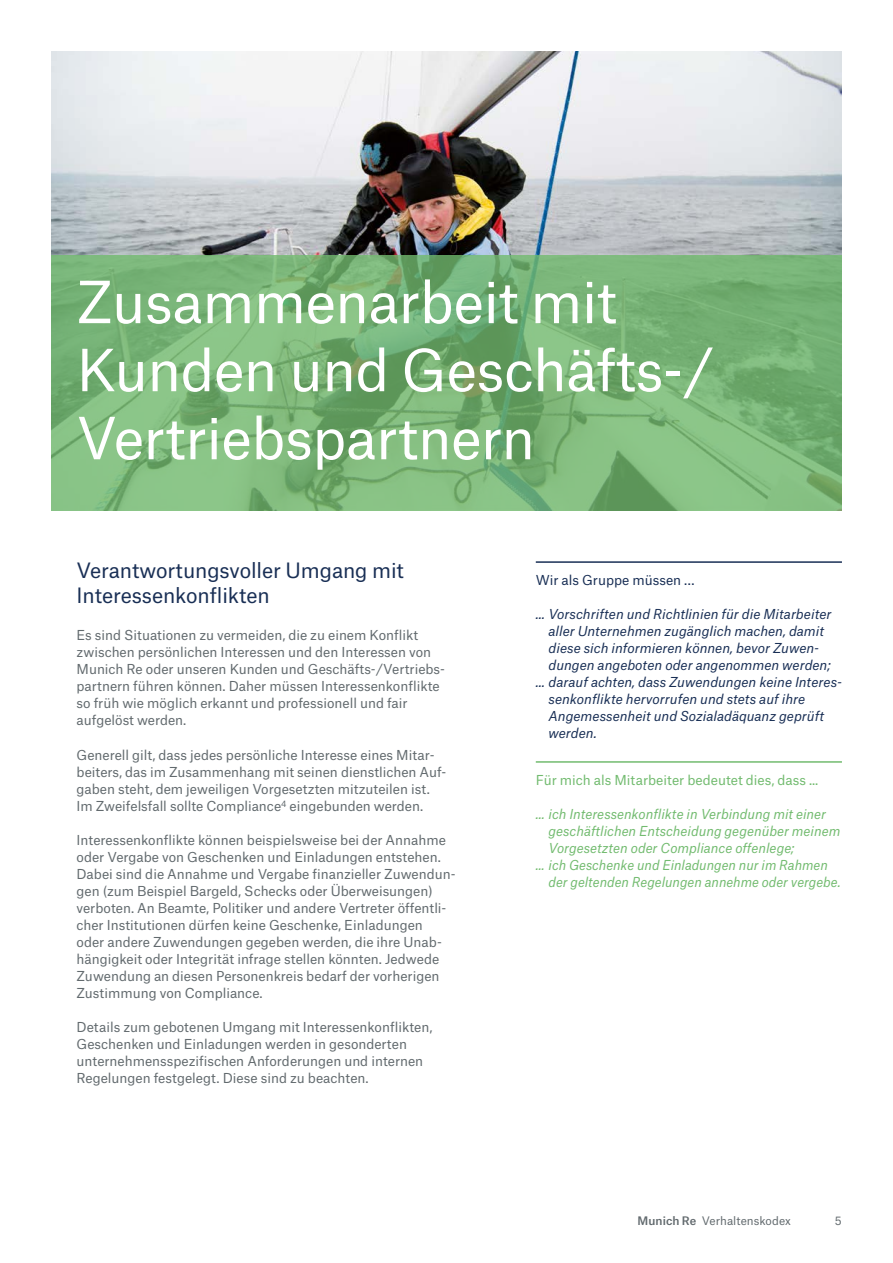
<style>
.page{position:relative;width:893px;height:1263px;background:#fff}
.page>*{position:absolute;margin:0;border:0;box-sizing:border-box;transform-origin:0 0}
.t1{font:55.5px/68.1px "Munich Re";letter-spacing:-.01em;color:#fff}
.t2{font:20.25px/25.5px "Munich Re";letter-spacing:-.005em;color:#192f55}
.t3{font:13.2px/17px "Munich Re";color:#626a6e}
.t4{font:italic 13.2px "Munich Re";color:#192f55}
.t5{font:italic 13.2px "Munich Re";color:#72bb6f}
.t6{font:italic 13.2px "Munich Re";color:#72bb6f;scale:.96 1}
.t7{font:13.2px "Munich Re";color:#72bb6f}
.t8{font:13.2px "Munich Re";color:#192f55}
.t9{font:11.25px "Munich Re";letter-spacing:.005em;color:#626a6e}
.s1{font-weight:500}
</style>
<div class="page">
<img style="left:51px;top:51px;width:791px;height:204px">
<svg style="left:51px;top:255px;width:791px;height:255px;background:#7ab478"></svg>
<hr style="left:536px;top:561px;width:306px;height:2px;background:#192f55">
<hr style="left:536px;top:761px;width:306px;height:2px;background:#72bb6f">
<h1 class="t1" style="left:77px;top:262px;width:639px">Zusammenarbeit mit<br>Kunden und Geschäfts-/<br>Vertriebspartnern</h1>
<h2 class="t2" style="left:77px;top:555px;width:329px">Verantwortungsvoller Umgang mit<br>Interessenkonflikten</h2>
<p class="t3" style="left:77px;top:625px;width:370px">Es sind Situationen zu vermeiden, die zu einem Konflikt zwischen persönlichen Interessen und den Interessen von Munich Re oder unseren Kunden und Geschäfts-/Vertriebs&shy;partnern führen können. Daher müssen Interessenkonflikte so früh wie möglich erkannt und professionell und fair aufgelöst werden.</p>
<p class="t3" style="left:77px;top:745px;width:371px">Generell gilt, dass jedes persönliche Interesse eines Mitar&shy;beiters, das im Zusammenhang mit seinen dienstlichen Auf&shy;gaben steht, dem jeweiligen Vorgesetzten mitzuteilen ist.<br>Im Zweifelsfall sollte Compliance<sup>4</sup> eingebunden werden.</p>
<p class="t3" style="left:77px;top:830px;width:380px">Interessenkonflikte können beispielsweise bei der Annahme oder Vergabe von Geschenken und Einladungen entstehen.<br>Dabei sind die Annahme und Vergabe finanzieller Zuwendun&shy;gen (zum Beispiel Bargeld, Schecks oder Überweisungen) verboten. An Beamte, Politiker und andere Vertreter öffentli&shy;cher Institutionen dürfen keine Geschenke, Einladungen<br>oder andere Zuwendungen gegeben werden, die ihre Unab&shy;hängigkeit oder Integrität infrage stellen könnten. Jedwede Zuwendung an diesen Personenkreis bedarf der vorherigen Zustimmung von Compliance.</p>
<p class="t3" style="left:77px;top:1017px;width:357px">Details zum gebotenen Umgang mit Interessenkonflikten, Geschenken und Einladungen werden in gesonderten unternehmensspezifischen Anforderungen und internen Regelungen festgelegt. Diese sind zu beachten.</p>
<p class="t8" style="left:536px;top:569px;width:160px">Wir als Gruppe müssen …</p>
<p class="t4" style="left:536px;top:603px;width:297px">… Vorschriften und Richtlinien für die Mitarbeiter</p>
<p class="t4" style="left:549px;top:620px;width:277px">aller Unternehmen zugänglich machen, damit</p>
<p class="t4" style="left:549px;top:637px;width:272px">diese sich informieren können, bevor Zuwen-</p>
<p class="t4" style="left:549px;top:654px;width:284px">dungen angeboten oder angenommen werden;</p>
<p class="t4" style="left:536px;top:671px;width:308px">… darauf achten, dass Zuwendungen keine Interes-</p>
<p class="t4" style="left:549px;top:688px;width:258px">senkonflikte hervorrufen und stets auf ihre</p>
<p class="t4" style="left:549px;top:705px;width:277px">Angemessenheit und Sozialadäquanz geprüft</p>
<p class="t4" style="left:549px;top:722px;width:50px">werden.</p>
<p class="t7" style="left:536px;top:769px;width:284px">Für mich als Mitarbeiter bedeutet dies, dass ...</p>
<p class="t5" style="left:536px;top:803px;width:292px">… ich Interessenkonflikte in Verbindung mit einer</p>
<p class="t5" style="left:549px;top:820px;width:293px">geschäftlichen Entscheidung gegenüber meinem</p>
<p class="t5" style="left:549px;top:837px;width:248px">Vorgesetzten oder Compliance offenlege;</p>
<p class="t6" style="left:536px;top:854px;width:306px">… ich Geschenke und Einladungen nur im Rahmen</p>
<p class="t6" style="left:548px;top:871px;width:306px">der geltenden Regelungen annehme oder vergebe.</p>
<p class="t9" style="left:638px;top:1212px;width:155px"><span class="s1">Munich Re</span> Verhaltenskodex</p>
<p class="t9" style="left:835px;top:1212px;width:8px">5</p>
</div>
